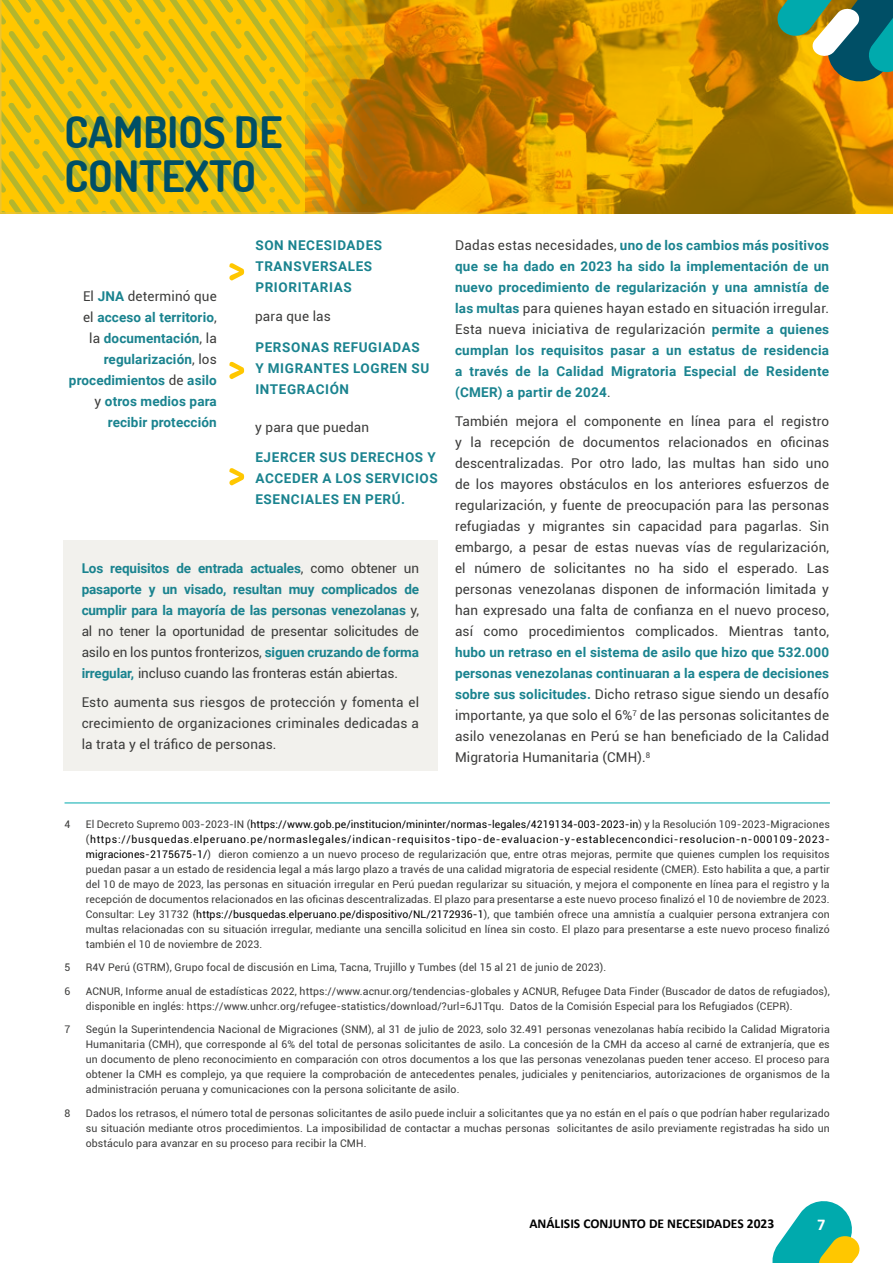
<style>
.page{position:relative;width:893px;height:1263px;background:#fff}
.page>*{position:absolute;margin:0;border:0;box-sizing:border-box;transform-origin:0 0}
.t1{font:700 43.2px/44.5px "Dosis";color:#004f66}
.t2{font:700 16.5px "Calibri";color:#fff}
.t3{font:13.5px/21px "Roboto";letter-spacing:.01em;color:#3c3c3b;text-align:justify}
.t4{font:700 13.5px/21px "Roboto";letter-spacing:.02em;color:#1a838f;text-align:justify}
.t5{font:700 13.5px/21px "Roboto";letter-spacing:.045em;color:#1a838f}
.t6{font:700 13.5px "Calibri";color:#000}
.t7{font:10.5px/15px "Roboto";letter-spacing:.01em;color:#3c3c3b;text-align:justify}
.s1{font-weight:400;color:#3c3c3b}
.s2{font-weight:700;color:#1a838f}
.s3{color:#000}
</style>
<div class="page">
<img style="left:655px;top:0;width:238px;height:213px">
<svg style="left:443px;top:0;width:212px;height:214px;background:#d18d00"></svg>
<hr style="left:65px;top:802px;width:765px;height:1px;background:#00aaad">
<div style="left:63px;top:540px;width:374px;height:231px;background:#f2f1ed"></div>
<svg style="left:0;top:0;width:443px;height:686px"></svg>
<svg style="left:775px;top:0;width:118px;height:86px;background:#6f8f5e"></svg>
<svg style="left:772px;top:1201px;width:88px;height:62px"></svg>
<h1 class="t1" style="left:65px;top:109px;width:219px">CAMBIOS DE<br>CONTEXTO</h1>
<p class="t4" style="left:69px;top:285px;width:149px;text-align:right"><span class="s1">El</span> JNA <span class="s1">determinó que<br>el</span> acceso al territorio<span class="s1">, la</span> documentación<span class="s1">, la </span>regularización<span class="s1">, los </span>procedimientos <span class="s1">de</span> asilo <span class="s1">y</span> otros medios para recibir protección</p>
<p class="t5" style="left:255px;top:234px;width:128px">SON NECESIDADES<br>TRANSVERSALES<br>PRIORITARIAS</p>
<p class="t3" style="left:255px;top:305px;width:77px">para que las</p>
<p class="t5" style="left:255px;top:336px;width:175px">PERSONAS REFUGIADAS<br>Y MIGRANTES LOGREN SU<br>INTEGRACIÓN</p>
<p class="t3" style="left:255px;top:416px;width:115px">y para que puedan</p>
<p class="t5" style="left:255px;top:446px;width:184px">EJERCER SUS DERECHOS Y<br>ACCEDER A LOS SERVICIOS<br>ESENCIALES EN PERÚ.</p>
<p class="t4" style="left:82px;top:557px;width:339px">Los requisitos de entrada actuales<span class="s1">, como obtener un </span>pasaporte y un visado, resultan muy complicados de cumplir para la mayoría de las personas venezolanas <span class="s1">y, al no tener la oportunidad de presentar solicitudes de asilo en los puntos fronterizos,</span> siguen cruzando de forma irregular, <span class="s1">incluso cuando las fronteras están abiertas.</span></p>
<p class="t3" style="left:82px;top:691px;width:339px">Esto aumenta sus riesgos de protección y fomenta el crecimiento de organizaciones criminales dedicadas a la trata y el tráfico de personas.</p>
<p class="t4" style="left:455px;top:234px;width:376px"><span class="s1">Dadas estas necesidades,</span> uno de los cambios más positivos que se ha dado en 2023 ha sido la implementación de un nuevo procedimiento de regularización y una amnistía de las multas <span class="s1">para quienes hayan estado en situación irregular.<br>Esta nueva iniciativa de regularización</span> permite a quienes cumplan los requisitos pasar a un estatus de residencia a través de la Calidad Migratoria Especial de Residente (CMER) a partir de 2024<span class="s1">.</span></p>
<p class="t3" style="left:455px;top:410px;width:376px">También mejora el componente en línea para el registro y la recepción de documentos relacionados en oficinas descentralizadas. Por otro lado, las multas han sido uno de los mayores obstáculos en los anteriores esfuerzos de regularización, y fuente de preocupación para las personas refugiadas y migrantes sin capacidad para pagarlas. Sin embargo, a pesar de estas nuevas vías de regularización, el número de solicitantes no ha sido el esperado. Las personas venezolanas disponen de información limitada y han expresado una falta de confianza en el nuevo proceso, así como procedimientos complicados. Mientras tanto,</p>
<p class="t3" style="left:455px;top:641px;width:376px"><span class="s2">hubo un retraso en el sistema de asilo que hizo que 532.000 personas venezolanas continuaran a la espera de decisiones sobre sus solicitudes.</span> Dicho retraso sigue siendo un desafío importante, ya que solo el 6%<sup>7</sup> de las personas solicitantes de asilo venezolanas en Perú se han beneficiado de la Calidad Migratoria Humanitaria (CMH).<sup>8</sup></p>
<p class="t7" style="left:65px;top:816px;width:7px">4</p>
<p class="t7" style="left:86px;top:816px;width:746px">El Decreto Supremo 003-2023-IN (<span class="s3">https://www.gob.pe/institucion/mininter/normas-legales/4219134-003-2023-in</span>) y la Resolución 109-2023-Migraciones (<span class="s3">https://busquedas.elperuano.pe/normaslegales/indican-requisitos-tipo-de-evaluacion-y-establecencondici-resolucion-n-000109-2023- migraciones-2175675-1/</span>) dieron comienzo a un nuevo proceso de regularización que, entre otras mejoras, permite que quienes cumplen los requisitos puedan pasar a un estado de residencia legal a más largo plazo a través de una calidad migratoria de especial residente (CMER). Esto habilita a que, a partir del 10 de mayo de 2023, las personas en situación irregular en Perú puedan regularizar su situación, y mejora el componente en línea para el registro y la recepción de documentos relacionados en las oficinas descentralizadas. El plazo para presentarse a este nuevo proceso finalizó el 10 de noviembre de 2023.<br>Consultar: Ley 31732 (<span class="s3">https://busquedas.elperuano.pe/dispositivo/NL/2172936-1</span>), que también ofrece una amnistía a cualquier persona extranjera con multas relacionadas con su situación irregular, mediante una sencilla solicitud en línea sin costo. El plazo para presentarse a este nuevo proceso finalizó también el 10 de noviembre de 2023.</p>
<p class="t7" style="left:65px;top:960px;width:7px">5</p>
<p class="t7" style="left:86px;top:960px;width:522px">R4V Perú (GTRM), Grupo focal de discusión en Lima, Tacna, Trujillo y Tumbes (del 15 al 21 de junio de 2023).</p>
<p class="t7" style="left:65px;top:983px;width:7px">6</p>
<p class="t7" style="left:86px;top:983px;width:745px">ACNUR, Informe anual de estadísticas 2022, https://www.acnur.org/tendencias-globales y ACNUR, Refugee Data Finder (Buscador de datos de refugiados), disponible en inglés: https://www.unhcr.org/refugee-statistics/download/?url=6J1Tqu. Datos de la Comisión Especial para los Refugiados (CEPR).</p>
<p class="t7" style="left:65px;top:1022px;width:7px">7</p>
<p class="t7" style="left:86px;top:1022px;width:745px">Según la Superintendencia Nacional de Migraciones (SNM), al 31 de julio de 2023, solo 32.491 personas venezolanas había recibido la Calidad Migratoria Humanitaria (CMH), que corresponde al 6% del total de personas solicitantes de asilo. La concesión de la CMH da acceso al carné de extranjería, que es un documento de pleno reconocimiento en comparación con otros documentos a los que las personas venezolanas pueden tener acceso. El proceso para obtener la CMH es complejo, ya que requiere la comprobación de antecedentes penales, judiciales y penitenciarios, autorizaciones de organismos de la administración peruana y comunicaciones con la persona solicitante de asilo.</p>
<p class="t7" style="left:65px;top:1105px;width:7px">8</p>
<p class="t7" style="left:86px;top:1105px;width:745px">Dados los retrasos, el número total de personas solicitantes de asilo puede incluir a solicitantes que ya no están en el país o que podrían haber regularizado su situación mediante otros procedimientos. La imposibilidad de contactar a muchas personas solicitantes de asilo previamente registradas ha sido un obstáculo para avanzar en su proceso para recibir la CMH.</p>
<p class="t6" style="left:529px;top:1214px;width:246px">ANÁLISIS CONJUNTO DE NECESIDADES 2023</p>
<h2 class="t2" style="left:817px;top:1213px;width:10px">7</h2>
</div>
